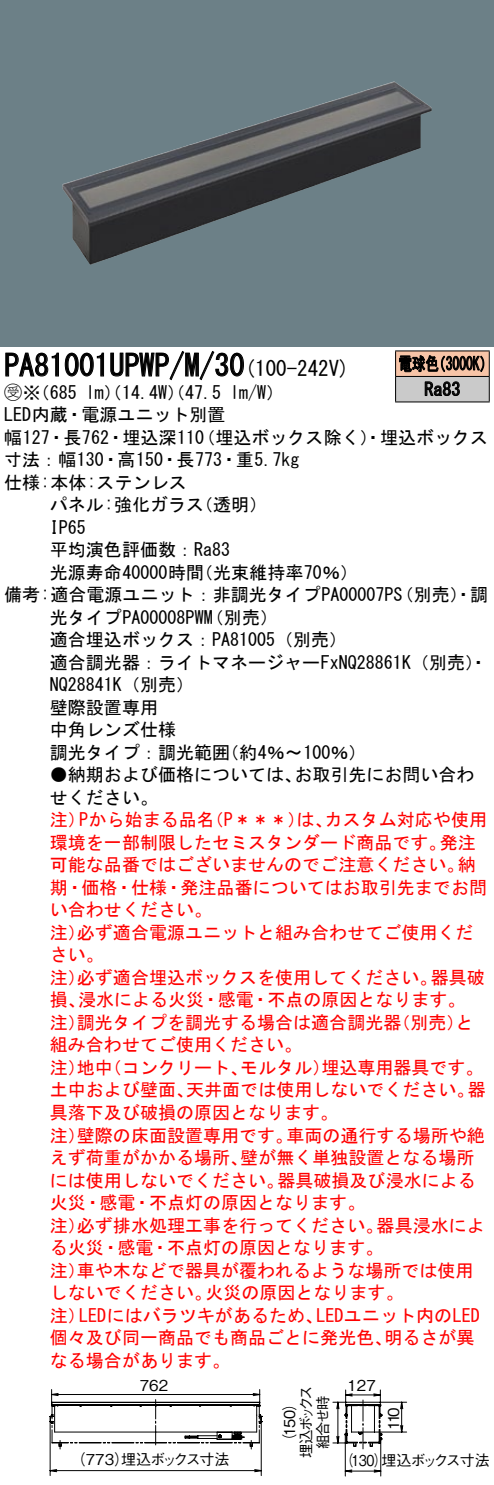
<style>
.page{position:relative;width:494px;height:1485px;background:#fff}
.page>*{position:absolute;margin:0;border:0;box-sizing:border-box;transform-origin:0 0}
.t1{font:30px "MS Gothic";color:#000}
.t2{font:21px "MS Gothic";color:#000}
.t3{font:18px/22.5px "MS Gothic";color:#f00}
.t4{font:18px/22.5px "MS Gothic";color:#000}
.t5{font:18px/25.5px "MS Gothic";color:#000;scale:.75 1}
.t6{font:15px "Gothic BBB Pro Medium 90 pv RKSJ H";letter-spacing:-.085em;color:#000}
.t7{font:15px "Gothic BBB Pro Medium 90 pv RKSJ H";letter-spacing:-.05em;color:#000;scale:.96 1}
.t8{font:15px "Gothic BBB Pro Medium 90 pv RKSJ H";letter-spacing:-.05em;color:#000}
.t9{font:15px "Gothic BBB Pro Medium 90 pv RKSJ H";letter-spacing:-.05em;color:#000;scale:.85 1}
.s1{font-family:"Ford Classification 1"}
</style>
<div class="page">
<div style="left:0;top:0;width:493px;height:346px;background:#6c8087"></div>
<img style="left:62px;top:81px;width:369px;height:184px">
<svg style="left:5px;top:352px;width:99px;height:25px"></svg>
<svg style="left:110px;top:351px;width:134px;height:30px"></svg>
<hr style="left:395px;top:350px;width:94px;height:1px;background:#000">
<hr style="left:395px;top:401px;width:94px;height:1px;background:#000">
<svg style="left:395px;top:351px;width:94px;height:50px"></svg>
<svg style="left:49px;top:1389px;width:358px;height:88px"></svg>
<h1 class="t1" style="left:4px;top:350px;width:241px">PA81001UPWP M/ /30</h1>
<p class="t4" style="left:230px;top:381px;width:55px">l m (W/</p>
<p class="t5" style="left:424px;top:351px;width:49px;text-indent:-26px">電球色<br>Ra83</p>
<p class="t5" style="left:432px;top:351px;width:82px">（3000 (K</p>
<p class="t2" style="left:244px;top:358px;width:106px">(100-242 (V</p>
<p class="t4" style="left:4px;top:381px;width:74px"><span class="s1">B</span>※（685</p>
<p class="t4" style="left:4px;top:404px;width:223px">LED内蔵・電源ユニット別置</p>
<p class="t4" style="left:197px;top:426px;width:292px">（埋込ボックス除く）・埋込ボックス</p>
<p class="t4" style="left:86px;top:381px;width:137px">lm）（14.4 ）（W 47.5</p>
<p class="t4" style="left:4px;top:426px;width:201px">幅127・長762・埋込深110</p>
<p class="t4" style="left:4px;top:449px;width:296px">寸法：幅130・高150・長773・重5.7kg</p>
<p class="t4" style="left:4px;top:471px;width:184px">仕様:本体:ステンレス</p>
<p class="t4" style="left:195px;top:494px;width:73px">（透明(</p>
<p class="t4" style="left:50px;top:494px;width:156px">パネル:強化ガラス</p>
<p class="t4" style="left:50px;top:516px;width:37px">IP65</p>
<p class="t4" style="left:50px;top:539px;width:182px">平均演色評価数：Ra83</p>
<p class="t4" style="left:195px;top:561px;width:164px">（光束維持率70％(</p>
<p class="t4" style="left:50px;top:561px;width:156px">光源寿命40000時間</p>
<p class="t4" style="left:206px;top:584px;width:198px;text-indent:-201px">備考:適合電源ユニット：非調光タイプPA00007PS（別売(</p>
<p class="t4" style="left:395px;top:584px;width:94px">（別売）・調</p>
<p class="t4" style="left:50px;top:606px;width:164px">光タイプPA00008PWM</p>
<p class="t4" style="left:50px;top:629px;width:298px">適合埋込ボックス：PA81005（別売(</p>
<p class="t4" style="left:50px;top:651px;width:439px">適合調光器：ライトマネージャーFxNQ28861 （K 別売・(</p>
<p class="t4" style="left:50px;top:674px;width:145px">NQ28841 （K 別売(</p>
<p class="t4" style="left:50px;top:696px;width:109px">壁際設置専用</p>
<p class="t4" style="left:50px;top:719px;width:127px">中角レンズ仕様</p>
<p class="t4" style="left:221px;top:741px;width:147px">（約4％〜100％(</p>
<p class="t4" style="left:50px;top:741px;width:181px">調光タイプ：調光範囲</p>
<p class="t4" style="left:50px;top:764px;width:253px">●納期および価格については、せください。</p>
<p class="t4" style="left:294px;top:764px;width:182px">お取引先にお問い合わ</p>
<p class="t3" style="left:324px;top:809px;width:163px">カスタム対応や使用</p>
<p class="t3" style="left:50px;top:809px;width:37px">注）</p>
<p class="t3" style="left:79px;top:809px;width:137px">Pから始まる品名</p>
<p class="t3" style="left:206px;top:809px;width:101px">（P＊＊＊）</p>
<p class="t3" style="left:296px;top:809px;width:37px">は、</p>
<p class="t3" style="left:50px;top:831px;width:397px">環境を一部制限したセミスタンダード商品です。</p>
<p class="t3" style="left:439px;top:831px;width:37px">発注</p>
<p class="t3" style="left:50px;top:854px;width:438px">可能な品番ではございませんのでご注意ください。期・価格・仕様・発注品番についてはお取引先までお問い合わせください。</p>
<p class="t3" style="left:77px;top:921px;width:397px">必ず適合電源ユニットと組み合わせてご使用くだ</p>
<p class="t3" style="left:457px;top:854px;width:19px">納</p>
<p class="t3" style="left:50px;top:921px;width:55px">注）さい。</p>
<p class="t3" style="left:77px;top:966px;width:361px">必ず適合埋込ボックスを使用してください。</p>
<p class="t3" style="left:430px;top:966px;width:55px">器具破</p>
<p class="t3" style="left:78px;top:966px;width:389px;text-indent:-28px">注）<br>浸水による火災・感電・不点の原因となります。</p>
<p class="t3" style="left:50px;top:989px;width:37px">損、</p>
<p class="t3" style="left:77px;top:1011px;width:325px">調光タイプを調光する場合は適合調光器</p>
<p class="t3" style="left:392px;top:1011px;width:82px">（別売と）</p>
<p class="t3" style="left:50px;top:1011px;width:253px">注）<br>組み合わせてご使用ください。</p>
<p class="t3" style="left:321px;top:1056px;width:164px">埋込専用器具です。</p>
<p class="t3" style="left:50px;top:1056px;width:37px">注）</p>
<p class="t3" style="left:240px;top:1056px;width:91px">モルタル）</p>
<p class="t3" style="left:77px;top:1056px;width:37px">地中</p>
<p class="t3" style="left:104px;top:1056px;width:145px">（コンクリート、</p>
<p class="t3" style="left:50px;top:1079px;width:145px">土中および壁面、</p>
<p class="t3" style="left:50px;top:1101px;width:289px">具落下及び破損の原因となります。</p>
<p class="t3" style="left:286px;top:1124px;width:199px">車両の通行する場所や絶</p>
<p class="t3" style="left:186px;top:1079px;width:290px">天井面では使用しないでください。</p>
<p class="t3" style="left:467px;top:1079px;width:19px">器</p>
<p class="t3" style="left:77px;top:1124px;width:217px">壁際の床面設置専用です。</p>
<p class="t3" style="left:50px;top:1124px;width:37px">注）</p>
<p class="t3" style="left:50px;top:1146px;width:199px">えず荷重がかかる場所、</p>
<p class="t3" style="left:240px;top:1146px;width:236px">壁が無く単独設置となる場所</p>
<p class="t3" style="left:277px;top:1169px;width:199px">器具破損及び浸水による</p>
<p class="t3" style="left:50px;top:1169px;width:316px">には使用しないでください。<br>火災・感電・不点灯の原因となります。</p>
<p class="t3" style="left:77px;top:1214px;width:307px">必ず排水処理工事を行ってください。</p>
<p class="t3" style="left:50px;top:1214px;width:37px">注）</p>
<p class="t3" style="left:50px;top:1236px;width:334px">る火災・感電・不点灯の原因となります。</p>
<p class="t3" style="left:77px;top:1259px;width:397px">車や木などで器具が覆われるような場所では使用</p>
<p class="t3" style="left:376px;top:1214px;width:109px">器具浸水によ</p>
<p class="t3" style="left:50px;top:1259px;width:37px">注）</p>
<p class="t3" style="left:50px;top:1281px;width:163px">しないでください。</p>
<p class="t3" style="left:205px;top:1281px;width:199px">火災の原因となります。</p>
<p class="t3" style="left:79px;top:1304px;width:245px">LEDにはバラツキがあるため、</p>
<p class="t3" style="left:50px;top:1304px;width:37px">注）</p>
<p class="t3" style="left:316px;top:1304px;width:165px">LEDユニット内のLED</p>
<p class="t3" style="left:50px;top:1326px;width:343px">個々及び同一商品でも商品ごとに発光色、なる場合があります。</p>
<p class="t3" style="left:384px;top:1326px;width:92px">明るさが異</p>
<p class="t8" style="left:140px;top:1373px;width:30px">762</p>
<p class="t8" style="left:71px;top:1447px;width:60px">（773）</p>
<p class="t6" style="left:121px;top:1447px;width:110px">埋込ボックス寸法</p>
<p class="t7" style="left:294px;top:1458px;width:77px;rotate:-90deg">埋込ボックス</p>
<p class="t7" style="left:310px;top:1449px;width:58px;rotate:-90deg">組合せ時</p>
<p class="t7" style="left:277px;top:1448px;width:55px;rotate:-90deg">（150）</p>
<p class="t8" style="left:347px;top:1373px;width:30px">127</p>
<p class="t8" style="left:381px;top:1429px;width:24px;rotate:-90deg">110</p>
<p class="t9" style="left:340px;top:1448px;width:55px">（130）</p>
<p class="t6" style="left:381px;top:1448px;width:110px">埋込ボックス寸法</p>
</div>
